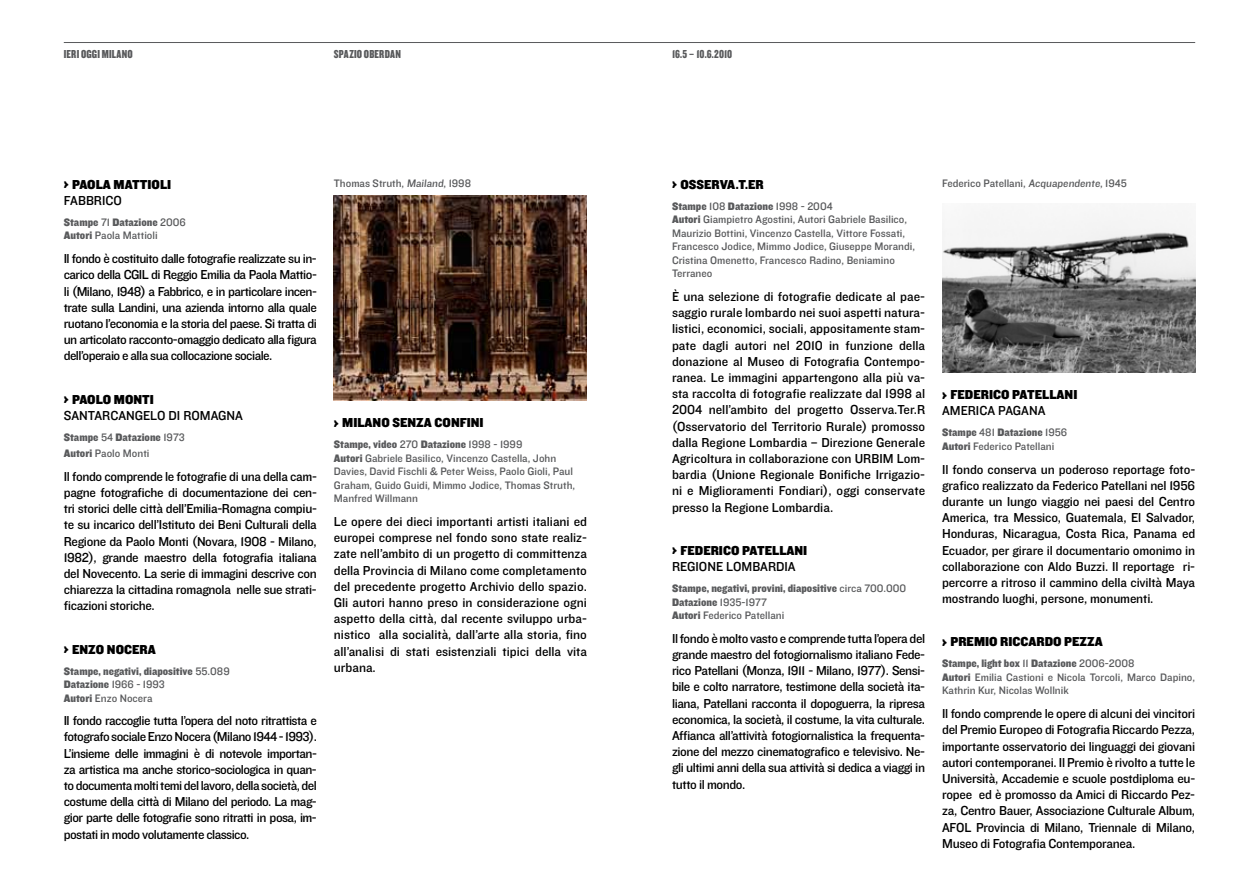
<style>
.page{position:relative;width:1259px;height:893px;background:#fff}
.page>*{position:absolute;margin:0;border:0;box-sizing:border-box;transform-origin:0 0}
.t1{font:13.5px/16.2px "Knockout HTF31 Junior Middlewt";letter-spacing:-.02em;color:#000;text-align:justify}
.t2{font:13.5px "Knockout HTF71 Full Middlewt";color:#000}
.t3{font:13.5px "Knockout HTF31 Junior Middlewt";color:#000}
.t4{font:12px "Knockout HTF69 Full Liteweight";letter-spacing:.015em;color:#58595b}
.t5{font:11.25px/13.5px "Knockout HTF31 Junior Middlewt";color:#58595b}
.t6{font:11.25px/13.5px "Knockout HTF71 Full Middlewt";color:#58595b}
.s1{font-family:"Knockout HTF94 Ultmt Sumo"}
.s2{font-family:"Knockout HTF31 Junior Middlewt"}
.s3{font-family:"Knockout HTF71 Full Middlewt"}
</style>
<div class="page">
<hr style="left:64px;top:42px;width:1131px;height:1px;background:#58595b">
<img style="left:334px;top:195px;width:253px;height:205px">
<img style="left:942px;top:219px;width:253px;height:153px">
<p class="t4" style="left:64px;top:47px;width:70px">IERI OGGI MILANO</p>
<p class="t4" style="left:334px;top:47px;width:68px">SPAZIO OBERDAN</p>
<p class="t4" style="left:672px;top:47px;width:62px">16.5 – 10.6.2010</p>
<p class="t2" style="left:64px;top:177px;width:109px"><span class="s1">›</span> PAOLA MATTIOLI</p>
<p class="t3" style="left:64px;top:193px;width:60px">FABBRICO</p>
<p class="t6" style="left:64px;top:216px;width:124px">Stampe <span class="s2">71</span> Datazione <span class="s2">2006</span></p>
<p class="t5" style="left:64px;top:229px;width:95px"><span class="s3">Autori</span> Paola Mattioli</p>
<p class="t1" style="left:64px;top:251px;width:255px">Il fondo è costituito dalle fotografie realizzate su in&shy;carico della CGIL di Reggio Emilia da Paola Mattio&shy;li (Milano, 1948) a Fabbrico, e in particolare incen&shy;trate sulla Landini, una azienda intorno alla quale ruotano l’economia e la storia del paese. Si tratta di un articolato racconto-omaggio dedicato alla figura dell’operaio e alla sua collocazione sociale.</p>
<p class="t2" style="left:64px;top:392px;width:92px"><span class="s1">›</span> PAOLO MONTI</p>
<p class="t3" style="left:64px;top:408px;width:181px">SANTARCANGELO DI ROMAGNA</p>
<p class="t6" style="left:64px;top:431px;width:122px">Stampe <span class="s2">54</span> Datazione <span class="s2">1973</span></p>
<p class="t5" style="left:64px;top:447px;width:87px"><span class="s3">Autori</span> Paolo Monti</p>
<p class="t1" style="left:64px;top:468px;width:255px">Il fondo comprende le fotografie di una della cam&shy;pagne fotografiche di documentazione dei cen&shy;tri storici delle città dell’Emilia-Romagna compiu&shy;te su incarico dell’Istituto dei Beni Culturali della Regione da Paolo Monti (Novara, 1908 - Milano, 1982), grande maestro della fotografia italiana del Novecento. La serie di immagini descrive con chiarezza la cittadina romagnola nelle sue strati&shy;ficazioni storiche.</p>
<p class="t2" style="left:64px;top:642px;width:94px"><span class="s1">›</span> ENZO NOCERA</p>
<p class="t6" style="left:64px;top:664px;width:167px">Stampe, negativi, diapositive <span class="s2">55.089<br></span>Datazione <span class="s2">1966 - 1993</span></p>
<p class="t5" style="left:64px;top:691px;width:90px"><span class="s3">Autori</span> Enzo Nocera</p>
<p class="t1" style="left:64px;top:713px;width:255px">Il fondo raccoglie tutta l’opera del noto ritrattista e fotografo sociale Enzo Nocera (Milano 1944 - 1993).<br>L’insieme delle immagini è di notevole importan&shy;za artistica ma anche storico-sociologica in quan&shy;to documenta molti temi del lavoro, della società, del costume della città di Milano del periodo. La mag&shy;gior parte delle fotografie sono ritratti in posa, im&shy;postati in modo volutamente classico.</p>
<p class="t5" style="left:334px;top:177px;width:139px">Thomas Struth, Mailand, 1998</p>
<p class="t2" style="left:334px;top:415px;width:151px"><span class="s1">›</span> MILANO SENZA CONFINI</p>
<p class="t6" style="left:334px;top:438px;width:190px">Stampe, video <span class="s2">270</span> Datazione <span class="s2">1998 - 1999</span></p>
<p class="t5" style="left:334px;top:452px;width:243px"><span class="s3">Autori</span> Gabriele Basilico, Vincenzo Castella, John Davies, David Fischli &amp; Peter Weiss, Paolo Gioli, Paul Graham, Guido Guidi, Mimmo Jodice, Thomas Struth, Manfred Willmann</p>
<p class="t1" style="left:334px;top:514px;width:255px">Le opere dei dieci importanti artisti italiani ed europei comprese nel fondo sono state realiz&shy;zate nell’ambito di un progetto di committenza della Provincia di Milano come completamento del precedente progetto Archivio dello spazio.<br>Gli autori hanno preso in considerazione ogni aspetto della città, dal recente sviluppo urba&shy;nistico alla socialità, dall’arte alla storia, fino all’analisi di stati esistenziali tipici della vita urbana.</p>
<p class="t2" style="left:672px;top:177px;width:93px"><span class="s1">›</span> OSSERVA.T.ER</p>
<p class="t6" style="left:672px;top:200px;width:162px">Stampe <span class="s2">108</span> Datazione <span class="s2">1998 - 2004</span></p>
<p class="t5" style="left:672px;top:213px;width:244px"><span class="s3">Autori</span> Giampietro Agostini, Autori Gabriele Basilico, Maurizio Bottini, Vincenzo Castella, Vittore Fossati, Francesco Jodice, Mimmo Jodice, Giuseppe Morandi, Cristina Omenetto, Francesco Radino, Beniamino Terraneo</p>
<p class="t1" style="left:672px;top:289px;width:255px">È una selezione di fotografie dedicate al pae&shy;saggio rurale lombardo nei suoi aspetti natura&shy;listici, economici, sociali, appositamente stam&shy;pate dagli autori nel 2010 in funzione della donazione al Museo di Fotografia Contempo&shy;ranea. Le immagini appartengono alla più va&shy;sta raccolta di fotografie realizzate dal 1998 al 2004 nell’ambito del progetto Osserva.Ter.R (Osservatorio del Territorio Rurale) promosso dalla Regione Lombardia – Direzione Generale Agricoltura in collaborazione con URBIM Lom&shy;bardia (Unione Regionale Bonifiche Irrigazio&shy;ni e Miglioramenti Fondiari), oggi conservate presso la Regione Lombardia.</p>
<p class="t2" style="left:672px;top:543px;width:137px"><span class="s1">›</span> FEDERICO PATELLANI</p>
<p class="t3" style="left:672px;top:559px;width:125px">REGIONE LOMBARDIA</p>
<p class="t6" style="left:672px;top:582px;width:236px">Stampe, negativi, provini, diapositive <span class="s2">circa 700.000<br></span>Datazione <span class="s2">1935-1977</span></p>
<p class="t5" style="left:672px;top:609px;width:114px"><span class="s3">Autori</span> Federico Patellani</p>
<p class="t1" style="left:672px;top:630px;width:255px">Il fondo è molto vasto e comprende tutta l’opera del grande maestro del fotogiornalismo italiano Fede&shy;rico Patellani (Monza, 1911 - Milano, 1977). Sensi&shy;bile e colto narratore, testimone della società ita&shy;liana, Patellani racconta il dopoguerra, la ripresa economica, la società, il costume, la vita culturale.<br>Affianca all’attività fotogiornalistica la frequenta&shy;zione del mezzo cinematografico e televisivo. Ne&shy;gli ultimi anni della sua attività si dedica a viaggi in tutto il mondo.</p>
<p class="t5" style="left:942px;top:177px;width:186px">Federico Patellani, Acquapendente, 1945</p>
<p class="t2" style="left:942px;top:387px;width:137px"><span class="s1">›</span> FEDERICO PATELLANI</p>
<p class="t3" style="left:942px;top:404px;width:105px">AMERICA PAGANA</p>
<p class="t6" style="left:942px;top:426px;width:127px">Stampe <span class="s2">481</span> Datazione <span class="s2">1956</span></p>
<p class="t5" style="left:942px;top:440px;width:114px"><span class="s3">Autori</span> Federico Patellani</p>
<p class="t1" style="left:942px;top:461px;width:255px">Il fondo conserva un poderoso reportage foto&shy;grafico realizzato da Federico Patellani nel 1956 durante un lungo viaggio nei paesi del Centro America, tra Messico, Guatemala, El Salvador, Honduras, Nicaragua, Costa Rica, Panama ed Ecuador, per girare il documentario omonimo in collaborazione con Aldo Buzzi. Il reportage ri&shy;percorre a ritroso il cammino della civiltà Maya mostrando luoghi, persone, monumenti.</p>
<p class="t2" style="left:942px;top:635px;width:162px"><span class="s1">›</span> PREMIO RICCARDO PEZZA</p>
<p class="t6" style="left:942px;top:657px;width:194px">Stampe, light box <span class="s2">11</span> Datazione <span class="s2">2006-2008</span></p>
<p class="t5" style="left:942px;top:671px;width:254px"><span class="s3">Autori</span> Emilia Castioni e Nicola Torcoli, Marco Dapino,<br>Kathrin Kur, Nicolas Wollnik</p>
<p class="t1" style="left:942px;top:706px;width:255px">Il fondo comprende le opere di alcuni dei vincitori del Premio Europeo di Fotografia Riccardo Pezza, importante osservatorio dei linguaggi dei giovani autori contemporanei. Il Premio è rivolto a tutte le Università, Accademie e scuole postdiploma eu&shy;ropee ed è promosso da Amici di Riccardo Pez&shy;za, Centro Bauer, Associazione Culturale Album, AFOL Provincia di Milano, Triennale di Milano, Museo di Fotografia Contemporanea.</p>
</div>
